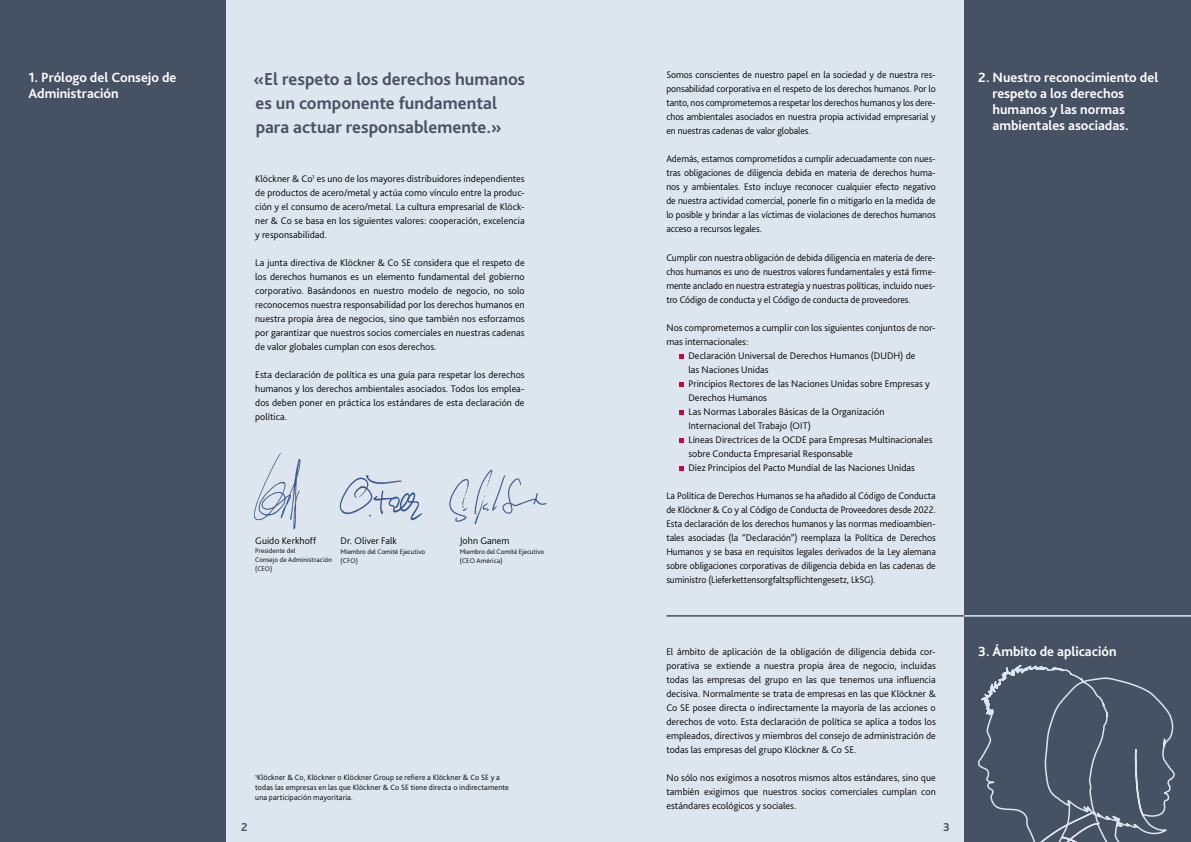
<style>
.page{position:relative;width:1191px;height:842px;background:#fff}
.page>*{position:absolute;margin:0;border:0;box-sizing:border-box;transform-origin:0 0}
.Headline{font:700 18px/24px "Kl Bliss";color:#475164}
.Subheads{font:700 14px/16px "Kl Bliss";color:#fff}
.t1{font:700 12px "Kl Bliss";color:#475164}
.Copy{font:300 10px/14px "Kl Bliss";letter-spacing:.005em;color:#000;text-align:justify}
.Fußnote{font:300 8px/9.6px "Kl Bliss";letter-spacing:.015em;color:#000}
.Copy-2{font:300 7px/9px "Kl Bliss";color:#000}
</style>
<div class="page">
<div style="left:0;top:0;width:227px;height:842px;background:#475164"></div>
<div style="left:964px;top:0;width:227px;height:842px;background:#475164"></div>
<div style="left:227px;top:0;width:737px;height:842px;background:#dde5ee"></div>
<svg style="left:679px;top:354px;width:5px;height:4px"></svg>
<svg style="left:679px;top:382px;width:5px;height:4px"></svg>
<svg style="left:679px;top:410px;width:5px;height:4px"></svg>
<svg style="left:679px;top:438px;width:5px;height:4px"></svg>
<svg style="left:679px;top:466px;width:5px;height:4px"></svg>
<svg style="left:1001px;top:664px;width:78px;height:13px"></svg>
<svg style="left:978px;top:677px;width:197px;height:165px"></svg>
<hr style="left:666px;top:615px;width:298px;height:2px;background:#475164">
<hr style="left:964px;top:615px;width:227px;height:2px;background:#dde5ee">
<img style="left:254px;top:452px;width:47px;height:78px">
<img style="left:339px;top:475px;width:84px;height:46px">
<img style="left:449px;top:469px;width:98px;height:56px">
<p class="Copy" style="left:666px;top:68px;width:271px">Somos conscientes de nuestro papel en la sociedad y de nuestra res&shy;ponsabilidad corporativa en el respeto de los derechos humanos. Por lo tanto, nos comprometemos a respetar los derechos humanos y los dere&shy;chos ambientales asociados en nuestra propia actividad empresarial y en nuestras cadenas de valor globales.</p>
<p class="Copy" style="left:666px;top:152px;width:271px">Además, estamos comprometidos a cumplir adecuadamente con nues&shy;tras obligaciones de diligencia debida en materia de derechos huma&shy;nos y ambientales. Esto incluye reconocer cualquier efecto negativo de nuestra actividad comercial, ponerle fin o mitigarlo en la medida de lo posible y brindar a las víctimas de violaciones de derechos humanos acceso a recursos legales.</p>
<p class="Copy" style="left:666px;top:250px;width:271px">Cumplir con nuestra obligación de debida diligencia en materia de dere&shy;chos humanos es uno de nuestros valores fundamentales y está firme&shy;mente anclado en nuestra estrategia y nuestras políticas, incluido nues&shy;tro Código de conducta y el Código de conducta de proveedores.</p>
<p class="Copy" style="left:666px;top:320px;width:271px">Nos comprometemos a cumplir con los siguientes conjuntos de nor&shy;mas internacionales:</p>
<p class="Copy" style="left:688px;top:348px;width:228px">Declaración Universal de Derechos Humanos (DUDH) de las Naciones Unidas</p>
<p class="Copy" style="left:688px;top:376px;width:243px">Principios Rectores de las Naciones Unidas sobre Empresas y<br>Derechos Humanos</p>
<p class="Copy" style="left:688px;top:404px;width:197px">Las Normas Laborales Básicas de la Organización<br>Internacional del Trabajo (OIT)</p>
<p class="Copy" style="left:688px;top:432px;width:246px">Líneas Directrices de la OCDE para Empresas Multinacionales sobre Conducta Empresarial Responsable</p>
<p class="Copy" style="left:688px;top:460px;width:228px">Diez Principios del Pacto Mundial de las Naciones Unidas</p>
<p class="Copy" style="left:666px;top:488px;width:271px">La Política de Derechos Humanos se ha añadido al Código de Conducta de Klöckner &amp; Co y al Código de Conducta de Proveedores desde 2022.<br>Esta declaración de los derechos humanos y las normas medioambien&shy;tales asociadas (la “Declaración”) reemplaza la Política de Derechos Humanos y se basa en requisitos legales derivados de la Ley alemana sobre obligaciones corporativas de diligencia debida en las cadenas de suministro (Lieferkettensorgfaltspflichtengesetz, LkSG).</p>
<p class="Subheads" style="left:28px;top:69px;width:150px">1. Prólogo del Consejo de<br>Administración</p>
<p class="Subheads" style="left:992px;top:69px;width:167px;text-indent:-14px">2. Nuestro reconocimiento del respeto a los derechos humanos y las normas ambientales asociadas.</p>
<p class="Headline" style="left:253px;top:66px;width:273px">«El respeto a los derechos humanos es un componente fundamental para actuar responsablemente.»</p>
<p class="Copy" style="left:255px;top:172px;width:271px">Klöckner &amp; Co<sup>1</sup> es uno de los mayores distribuidores independientes de productos de acero/metal y actúa como vínculo entre la produc&shy;ción y el consumo de acero/metal. La cultura empresarial de Klöck&shy;ner &amp; Co se basa en los siguientes valores: cooperación, excelencia y responsabilidad.</p>
<p class="Copy" style="left:255px;top:256px;width:271px">La junta directiva de Klöckner &amp; Co SE considera que el respeto de los derechos humanos es un elemento fundamental del gobierno corporativo. Basándonos en nuestro modelo de negocio, no solo reconocemos nuestra responsabilidad por los derechos humanos en nuestra propia área de negocios, sino que también nos esforzamos por garantizar que nuestros socios comerciales en nuestras cadenas de valor globales cumplan con esos derechos.</p>
<p class="Copy" style="left:255px;top:368px;width:271px">Esta declaración de política es una guía para respetar los derechos humanos y los derechos ambientales asociados. Todos los emplea&shy;dos deben poner en práctica los estándares de esta declaración de política.</p>
<p class="Copy" style="left:340px;top:534px;width:58px">Dr. Oliver Falk</p>
<p class="Copy-2" style="left:340px;top:547px;width:86px">Miembro del Comité Ejecutivo (CFO)</p>
<p class="Copy" style="left:459px;top:534px;width:51px">John Ganem</p>
<p class="Copy-2" style="left:459px;top:547px;width:86px">Miembro del Comité Ejecutivo (CEO América)</p>
<p class="Copy" style="left:255px;top:534px;width:62px">Guido Kerkhoff</p>
<p class="Copy-2" style="left:255px;top:546px;width:42px">Presidente del</p>
<p class="Copy-2" style="left:255px;top:555px;width:78px">Consejo de Administración (CEO)</p>
<p class="Fußnote" style="left:255px;top:773px;width:255px"><sup>1</sup>Klöckner &amp; Co, Klöckner o Klöckner Group se refiere a Klöckner &amp; Co SE y a todas las empresas en las que Klöckner &amp; Co SE tiene directa o indirectamente una participación mayoritaria.</p>
<p class="t1" style="left:241px;top:820px;width:8px">2</p>
<p class="Copy" style="left:666px;top:644px;width:271px">El ámbito de aplicación de la obligación de diligencia debida cor&shy;porativa se extiende a nuestra propia área de negocio, incluidas todas las empresas del grupo en las que tenemos una influencia decisiva. Normalmente se trata de empresas en las que Klöckner &amp; Co SE posee directa o indirectamente la mayoría de las acciones o derechos de voto. Esta declaración de política se aplica a todos los empleados, directivos y miembros del consejo de administración de todas las empresas del grupo Klöckner &amp; Co SE.</p>
<p class="Copy" style="left:666px;top:770px;width:271px">No sólo nos exigimos a nosotros mismos altos estándares, sino que también exigimos que nuestros socios comerciales cumplan con estándares ecológicos y sociales.</p>
<p class="t1" style="left:943px;top:820px;width:8px">3</p>
<p class="Subheads" style="left:978px;top:643px;width:140px">3. Ámbito de aplicación</p>
</div>
